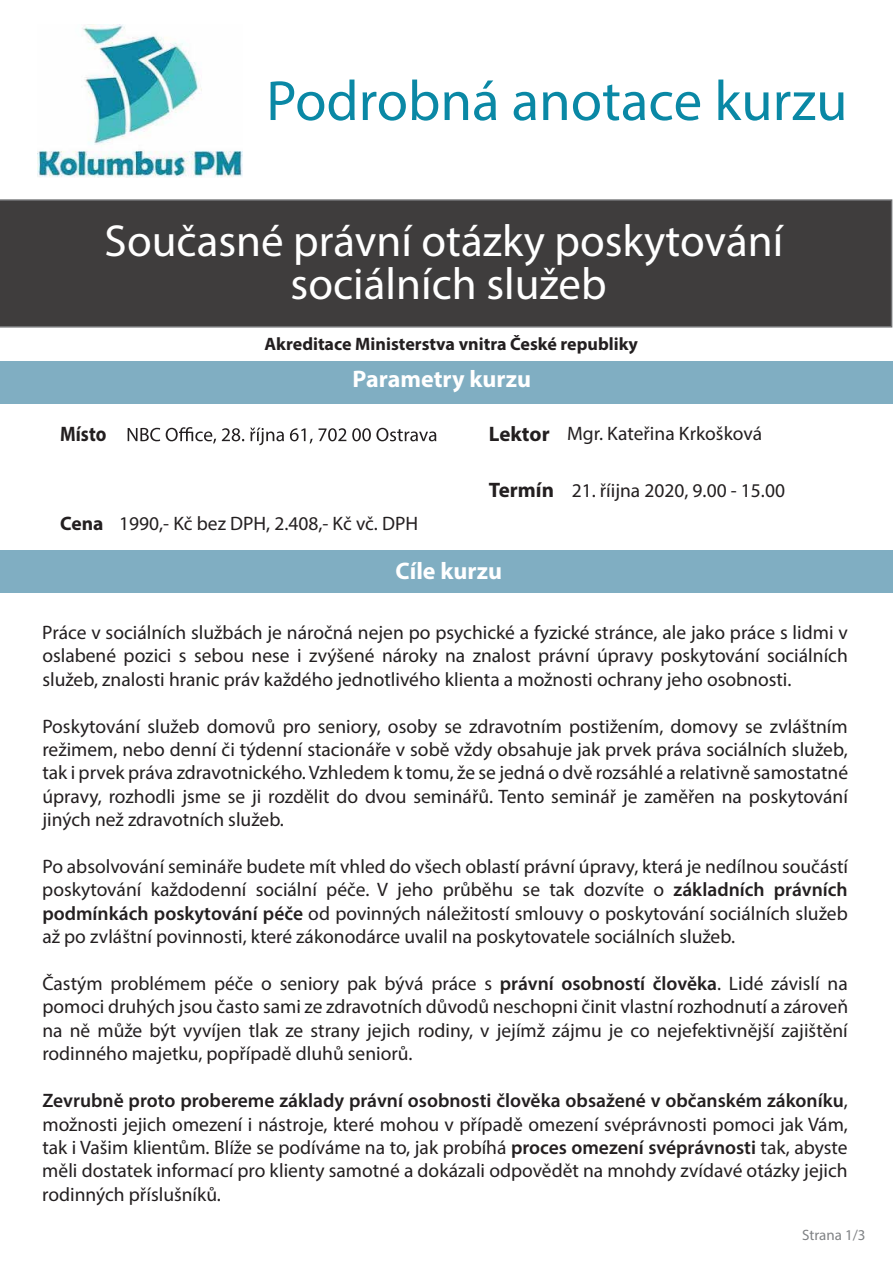
<style>
.page{position:relative;width:893px;height:1263px;background:#fff}
.page>*{position:absolute;margin:0;border:0;box-sizing:border-box;transform-origin:0 0}
.t1{font:57px "Myriad Pro";color:#0a88a5}
.t2{font:45px/43.5px "Myriad Pro";color:#fff;text-align:center}
.t3{font:700 24px "Myriad Pro";color:#fff}
.t4{font:700 21px "Myriad Pro";color:#231f20}
.t5{font:700 21px "Myriad Pro";color:#231f20;scale:.88 1}
.t6{font:19.5px/23.4px "Myriad Pro";color:#231f20;text-align:justify}
.t7{font:700 18px "Myriad Pro";color:#231f20}
.t8{font:15px "Myriad Pro";color:#808285}
.s1{font-weight:700}
.s2{font-weight:600}
</style>
<div class="page">
<div style="left:0;top:199px;width:892px;height:129px;background:#3f3d3d"></div>
<div style="left:0;top:362px;width:893px;height:42px;background:#80aec2"></div>
<div style="left:0;top:550px;width:893px;height:42px;background:#80aec2"></div>
<svg style="left:128px;top:427px;width:308px;height:18px"></svg>
<img style="left:38px;top:24px;width:204px;height:153px">
<h1 class="t1" style="left:266px;top:66px;width:583px">Podrobná anotace kurzu</h1>
<h2 class="t2" style="left:105px;top:218px;width:680px">Současné právní otázky poskytování sociálních služeb</h2>
<p class="t7" style="left:264px;top:332px;width:375px">Akreditace Ministerstva vnitra České republiky</p>
<p class="t3" style="left:353px;top:364px;width:180px">Parametry kurzu</p>
<p class="t5" style="left:60px;top:421px;width:54px">Místo</p>
<p class="t4" style="left:489px;top:421px;width:62px">Lektor</p>
<p class="t4" style="left:489px;top:476px;width:67px">Termín</p>
<p class="t6" style="left:60px;top:511px;width:359px"><span class="s1">Cena</span> 1990,- Kč bez DPH, 2.408,- Kč vč. DPH</p>
<p class="t3" style="left:396px;top:555px;width:108px">Cíle kurzu</p>
<p class="t6" style="left:567px;top:421px;width:196px">Mgr. Kateřina Krkošková</p>
<p class="t6" style="left:572px;top:478px;width:215px">21. říijna 2020, 9.00 - 15.00</p>
<p class="t6" style="left:42px;top:620px;width:807px">Práce v sociálních službách je náročná nejen po psychické a fyzické stránce, ale jako práce s lidmi v oslabené pozici s sebou nese i zvýšené nároky na znalost právní úpravy poskytování sociálních služeb, znalosti hranic práv každého jednotlivého klienta a možnosti ochrany jeho osobnosti.</p>
<p class="t6" style="left:42px;top:714px;width:807px">Poskytování služeb domovů pro seniory, osoby se zdravotním postižením, domovy se zvláštním režimem, nebo denní či týdenní stacionáře v sobě vždy obsahuje jak prvek práva sociálních služeb, tak i prvek práva zdravotnického. Vzhledem k tomu, že se jedná o dvě rozsáhlé a relativně samostatné úpravy, rozhodli jsme se ji rozdělit do dvou seminářů. Tento seminář je zaměřen na poskytování jiných než zdravotních služeb.</p>
<p class="t6" style="left:42px;top:854px;width:807px">Po absolvování semináře budete mít vhled do všech oblastí právní úpravy, která je nedílnou součástí poskytování každodenní sociální péče. V jeho průběhu se tak dozvíte o <span class="s2">základních právních podmínkách poskytování péče</span> od povinných náležitostí smlouvy o poskytování sociálních služeb až po zvláštní povinnosti, které zákonodárce uvalil na poskytovatele sociálních služeb.</p>
<p class="t6" style="left:42px;top:971px;width:807px">Častým problémem péče o seniory pak bývá práce s <span class="s2">právní osobností člověka</span>. Lidé závislí na pomoci druhých jsou často sami ze zdravotních důvodů neschopni činit vlastní rozhodnutí a zároveň na ně může být vyvíjen tlak ze strany jejich rodiny, v jejímž zájmu je co nejefektivnější zajištění rodinného majetku, popřípadě dluhů seniorů.</p>
<p class="t6" style="left:42px;top:1088px;width:807px"><span class="s2">Zevrubně proto probereme základy právní osobnosti člověka obsažené v občanském zákoníku</span>, možnosti jejich omezení i nástroje, které mohou v případě omezení svéprávnosti pomoci jak Vám, tak i Vašim klientům. Blíže se podíváme na to, jak probíhá <span class="s2">proces omezení svéprávnosti</span> tak, abyste měli dostatek informací pro klienty samotné a dokázali odpovědět na mnohdy zvídavé otázky jejich rodinných příslušníků.</p>
<p class="t8" style="left:802px;top:1225px;width:65px">Strana 1/3</p>
</div>
